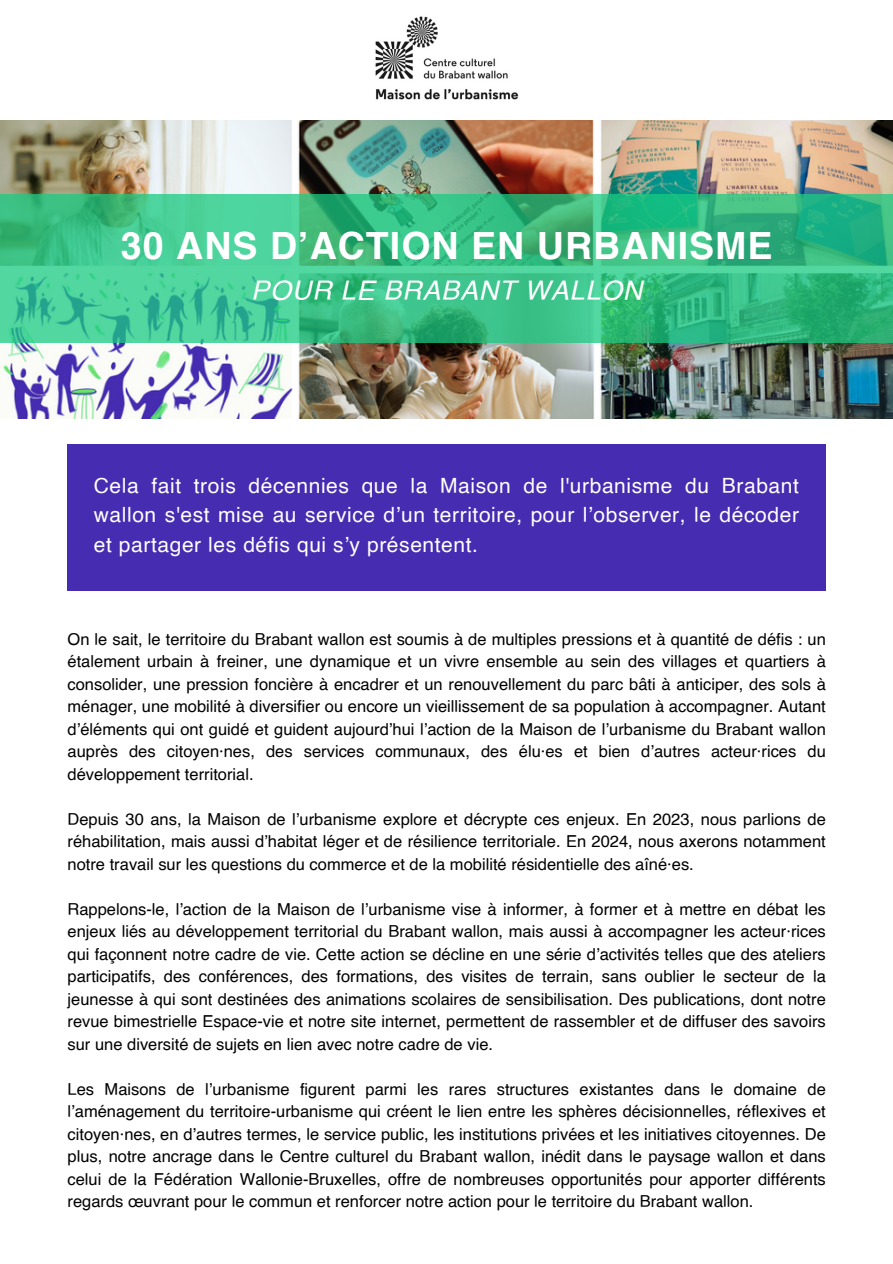
<style>
.page{position:relative;width:893px;height:1264px;background:#fff}
.page>*{position:absolute;margin:0;border:0;box-sizing:border-box;transform-origin:0 0}
.t1{font:700 37.5px "Helvetica";letter-spacing:.03em;color:#fff}
.t2{font:italic 27px "Helvetica";letter-spacing:.03em;color:#fff}
.t3{font:21px/29.2px "Helvetica";letter-spacing:.03em;color:#fff;text-align:justify}
.t4{font:16.5px/22.5px "Helvetica";color:#000;text-align:justify}
</style>
<div class="page">
<div style="left:68px;top:444px;width:757px;height:146px;background:#462cb1"></div>
<img style="left:0;top:120px;width:892px;height:298px">
<svg style="left:0;top:194px;width:892px;height:148px;background:#39bf87"></svg>
<img style="left:375px;top:16px;width:144px;height:84px">
<h1 class="t1" style="left:121px;top:230px;width:653px">30 ANS D’ACTION EN URBANISME</h1>
<h1 class="t2" style="left:251px;top:279px;width:392px">POUR LE BRABANT WALLON</h1>
<p class="t3" style="left:94px;top:473px;width:706px">Cela fait trois décennies que la Maison de l'urbanisme du Brabant wallon s'est mise au service d’un territoire, pour l’observer, le décoder et partager les défis qui s’y présentent.</p>
<p class="t4" style="left:68px;top:629px;width:759px">On le sait, le territoire du Brabant wallon est soumis à de multiples pressions et à quantité de défis : un étalement urbain à freiner, une dynamique et un vivre ensemble au sein des villages et quartiers à consolider, une pression foncière à encadrer et un renouvellement du parc bâti à anticiper, des sols à ménager, une mobilité à diversifier ou encore un vieillissement de sa population à accompagner. Autant d’éléments qui ont guidé et guident aujourd’hui l’action de la Maison de l’urbanisme du Brabant wallon auprès des citoyen·nes, des services communaux, des élu·es et bien d’autres acteur·rices du développement territorial.</p>
<p class="t4" style="left:68px;top:809px;width:759px">Depuis 30 ans, la Maison de l’urbanisme explore et décrypte ces enjeux. En 2023, nous parlions de réhabilitation, mais aussi d’habitat léger et de résilience territoriale. En 2024, nous axerons notamment notre travail sur les questions du commerce et de la mobilité résidentielle des aîné·es.</p>
<p class="t4" style="left:68px;top:899px;width:759px">Rappelons-le, l’action de la Maison de l’urbanisme vise à informer, à former et à mettre en débat les enjeux liés au développement territorial du Brabant wallon, mais aussi à accompagner les acteur·rices qui façonnent notre cadre de vie. Cette action se décline en une série d’activités telles que des ateliers participatifs, des conférences, des formations, des visites de terrain, sans oublier le secteur de la jeunesse à qui sont destinées des animations scolaires de sensibilisation. Des publications, dont notre revue bimestrielle Espace-vie et notre site internet, permettent de rassembler et de diffuser des savoirs sur une diversité de sujets en lien avec notre cadre de vie.</p>
<p class="t4" style="left:68px;top:1079px;width:759px">Les Maisons de l’urbanisme figurent parmi les rares structures existantes dans le domaine de l’aménagement du territoire-urbanisme qui créent le lien entre les sphères décisionnelles, réflexives et citoyen·nes, en d’autres termes, le service public, les institutions privées et les initiatives citoyennes. De plus, notre ancrage dans le Centre culturel du Brabant wallon, inédit dans le paysage wallon et dans celui de la Fédération Wallonie-Bruxelles, offre de nombreuses opportunités pour apporter différents regards œuvrant pour le commun et renforcer notre action pour le territoire du Brabant wallon.</p>
</div>
